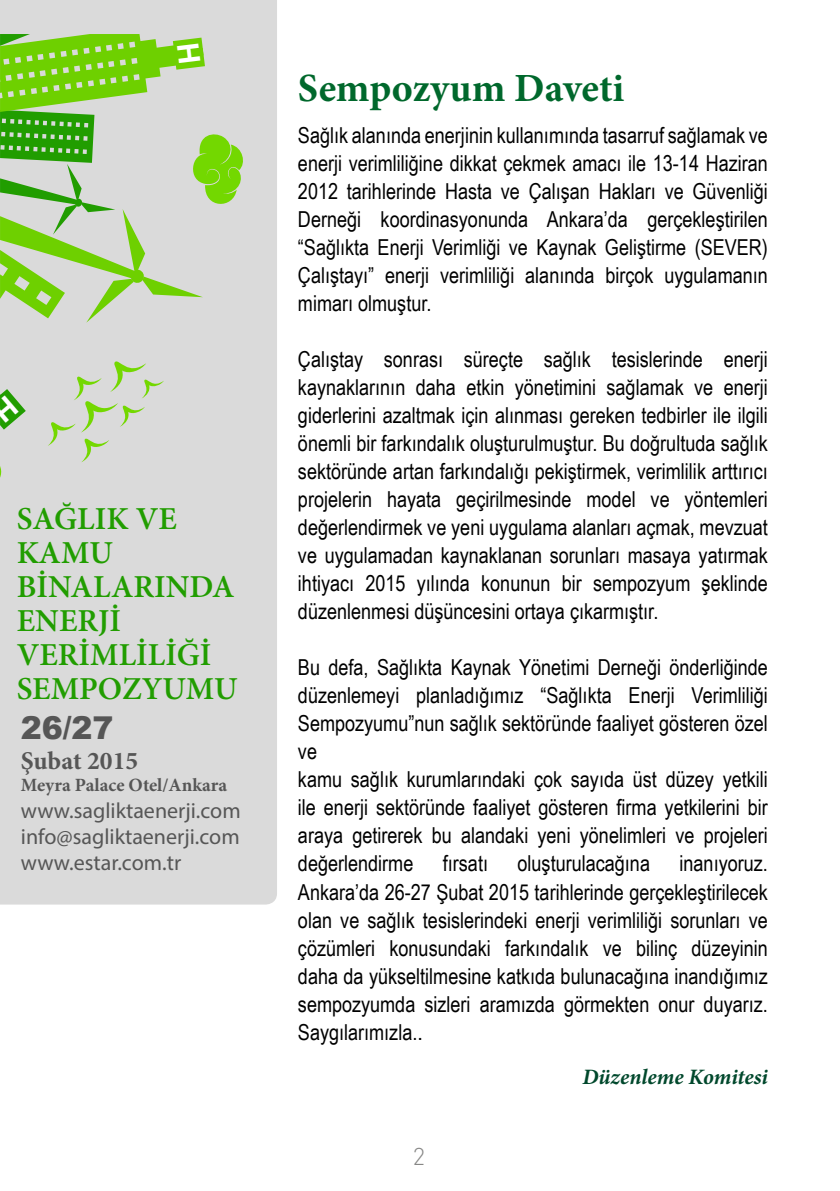
<style>
.page{position:relative;width:840px;height:1191px;background:#fff}
.page>*{position:absolute;margin:0;border:0;box-sizing:border-box;transform-origin:0 0}
.t1{font:700 40px "Minion Pro";color:#00682c}
.t2{font:600 32px/34px "Minion Pro";color:#219d00}
.t3{font:900 31.4px "Arial";color:#565656}
.t4{font:700 25.6px "Minion Pro";color:#565656}
.t5{font:300 24px "DI Nbek";color:#878786}
.t6{font:22px/28px "Arial Narrow";color:#000;text-align:justify}
.t7{font:22px/26px "Myriad Pro";color:#565656;text-align:justify}
.t8{font:italic 700 22px "Minion Pro";letter-spacing:-.005em;color:#00482c}
.t9{font:700 18.8px "Minion Pro";letter-spacing:.005em;color:#565656}
.s1{font-family:"Corbel"}
</style>
<div class="page">
<div style="left:0;top:0;width:277px;height:904px;background:#dadada"></div>
<svg style="left:0;top:446px;width:10px;height:82px"></svg>
<svg style="left:48px;top:358px;width:116px;height:104px;background:#d1d9c7"></svg>
<svg style="left:0;top:34px;width:246px;height:289px;background:#b1d392"></svg>
<svg style="left:0;top:389px;width:26px;height:40px"></svg>
<h2 class="t2" style="left:17px;top:501px;width:222px">SAĞLIK VE<br>KAMU<br>BİNALARINDA<br>ENERJİ<br>VERİMLİLİĞİ<br>SEMPOZYUMU</h2>
<h3 class="t3" style="left:21px;top:705px;width:94px">26/27</h3>
<p class="t4" style="left:21px;top:743px;width:119px">Şubat 2015</p>
<p class="t9" style="left:21px;top:772px;width:208px">Meyra Palace Otel/Ankara</p>
<p class="t7" style="left:21px;top:797px;width:221px">www.sagliktaenerji.com info@sagliktaenerji.com www.estar.com.tr</p>
<h1 class="t1" style="left:298px;top:60px;width:327px">Sempozyum Daveti</h1>
<p class="t6" style="left:298px;top:120px;width:471px">Sağlık alanında enerjinin kullanımında tasarruf sağlamak ve enerji verimliliğine dikkat çekmek amacı ile 13-14 Haziran 2012 tarihlerinde Hasta ve Çalışan Hakları ve Güvenliği Derneği koordinasyonunda Ankara’da gerçekleştirilen “Sağlıkta Enerji Verimliği ve Kaynak Geliştirme (SEVER)<br>Çalıştayı” enerji verimliliği alanında birçok uygulamanın mimarı olmuştur.</p>
<p class="t6" style="left:298px;top:345px;width:471px">Çalıştay sonrası süreçte sağlık tesislerinde enerji kaynaklarının daha etkin yönetimini sağlamak ve enerji giderlerini azaltmak için alınması gereken tedbirler ile ilgili önemli bir farkındalık oluşturulmuştur. Bu doğrultuda sağlık sektöründe artan farkındalığı pekiştirmek, verimlilik arttırıcı projelerin hayata geçirilmesinde model ve yöntemleri değerlendirmek ve yeni uygulama alanları açmak, mevzuat ve uygulamadan kaynaklanan sorunları masaya yatırmak ihtiyacı 2015 yılında konunun bir sempozyum şeklinde düzenlenmesi düşüncesini ortaya çıkarmıştır.</p>
<p class="t6" style="left:298px;top:653px;width:471px;text-align:left">Bu defa, Sağlıkta Kaynak Yönetimi Derneği önderliğinde düzenlemeyi planladığımız “Sağlıkta Enerji Verimliliği Sempozyumu”nun sağlık sektöründe faaliyet gösteren özel ve<br>kamu sağlık kurumlarındaki çok sayıda üst düzey yetkili ile enerji sektöründe faaliyet gösteren firma yetkilerini bir araya getirerek bu alandaki yeni yönelimleri ve projeleri değerlendirme</p>
<p class="t6" style="left:442px;top:849px;width:47px">fırsatı</p>
<p class="t6" style="left:517px;top:849px;width:134px">oluşturulacağına</p>
<p class="t6" style="left:298px;top:849px;width:471px;text-indent:381px">inanıyoruz.<br>Ankara’da 26-27 Şubat 2015 tarihlerinde gerçekleştirilecek olan ve sağlık tesislerindeki enerji verimliliği sorunları ve çözümleri konusundaki farkındalık ve bilinç düzeyinin daha da yükseltilmesine katkıda bulunacağına inandığımız sempozyumda sizleri aramızda görmekten onur duyarız.<br>Saygılarımızla.<span class="s1">.</span></p>
<p class="t8" style="left:582px;top:1060px;width:187px">Düzenleme Komitesi</p>
<p class="t5" style="left:413px;top:1141px;width:14px">2</p>
</div>
